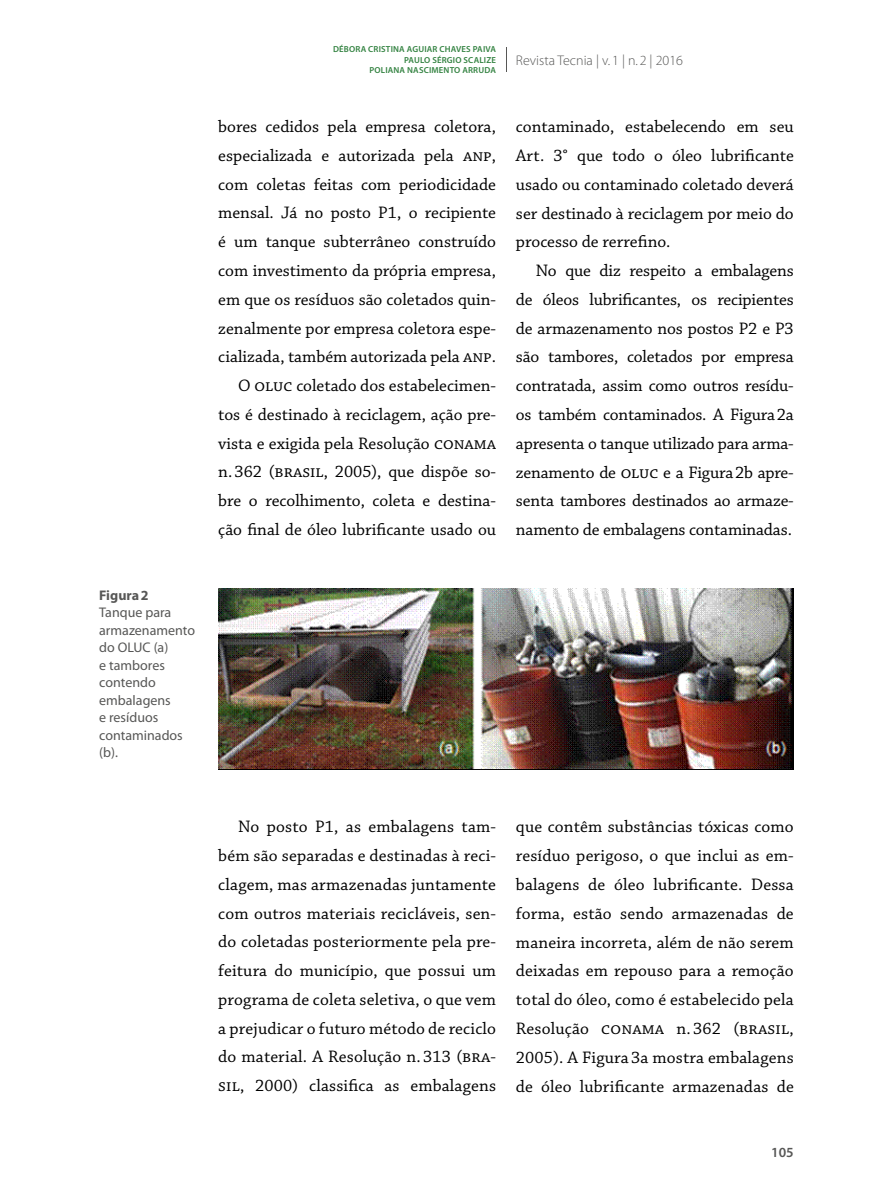
<style>
.page{position:relative;width:893px;height:1191px;background:#fff}
.page>*{position:absolute;margin:0;border:0;box-sizing:border-box;transform-origin:0 0}
.t1{font:17.5px/28.7px "Chaparral Pro";color:#000;text-align:justify}
.t2{font:14px/17.5px "Myriad Pro";color:#575756}
.t3{font:300 14px "Myriad Pro";color:#575756}
.t4{font:700 14px "Myriad Pro";color:#575756}
.t5{font:600 14px "Myriad Pro";color:#575756}
.t6{font:600 8.75px/10.5px "Myriad Pro";letter-spacing:.02em;color:#348342;text-align:right}
</style>
<div class="page">
<img style="left:218px;top:589px;width:576px;height:180px">
<p class="t4" style="left:99px;top:586px;width:51px">Figura2</p>
<p class="t2" style="left:99px;top:603px;width:97px">Tanque para armazenamento do OLUC (a)<br>e tambores contendo embalagens<br>e resíduos contaminados (b).</p>
<p class="t6" style="left:333px;top:44px;width:164px">DÉBORA CRISTINA AGUIAR CHAVES PAIVA<br>PAULO SÉRGIO SCALIZE<br>POLIANA NASCIMENTO ARRUDA</p>
<p class="t3" style="left:516px;top:52px;width:169px">Revista Tecnia | v. 1 | n. 2 | 2016</p>
<p class="t1" style="left:218px;top:113px;width:279px;text-align:right">bores cedidos pela empresa coletora, especializada e autorizada pela ANP, com coletas feitas com periodicidade mensal. Já no posto P1, o recipiente é um tanque subterrâneo construído com investimento da própria empresa, em que os resíduos são coletados quin&shy;zenalmente por empresa coletora espe&shy;cializada, também autorizada pela ANP.<br>O OLUC coletado dos estabelecimen&shy;tos é destinado à reciclagem, ação pre&shy;vista e exigida pela Resolução CONAMA n.362 (BRASIL, 2005), que dispõe so&shy;bre o recolhimento, coleta e destina&shy;ção final de óleo lubrificante usado ou</p>
<p class="t1" style="left:516px;top:113px;width:279px">contaminado, estabelecendo em seu Art. 3° que todo o óleo lubrificante usado ou contaminado coletado deverá ser destinado à reciclagem por meio do processo de rerrefino.</p>
<p class="t1" style="left:516px;top:257px;width:279px;text-indent:20px">No que diz respeito a embalagens de óleos lubrificantes, os recipientes de armazenamento nos postos P2 e P3 são tambores, coletados por empresa contratada, assim como outros resídu&shy;os também contaminados. A Figura2a apresenta o tanque utilizado para arma&shy;zenamento de OLUC e a Figura2b apre&shy;senta tambores destinados ao armaze&shy;namento de embalagens contaminadas.</p>
<p class="t1" style="left:218px;top:813px;width:279px;text-indent:20px">No posto P1, as embalagens tam&shy;bém são separadas e destinadas à reci&shy;clagem, mas armazenadas juntamente com outros materiais recicláveis, sen&shy;do coletadas posteriormente pela pre&shy;feitura do município, que possui um programa de coleta seletiva, o que vem a prejudicar o futuro método de reciclo do material. A Resolução n. 313 (BRA-SIL, 2000) classifica as embalagens</p>
<p class="t1" style="left:516px;top:813px;width:279px">que contêm substâncias tóxicas como resíduo perigoso, o que inclui as em&shy;balagens de óleo lubrificante. Dessa forma, estão sendo armazenadas de maneira incorreta, além de não serem deixadas em repouso para a remoção total do óleo, como é estabelecido pela Resolução CONAMA n. 362 (BRASIL, 2005). A Figura 3a mostra embalagens de óleo lubrificante armazenadas de</p>
<p class="t5" style="left:771px;top:1143px;width:24px">105</p>
</div>
